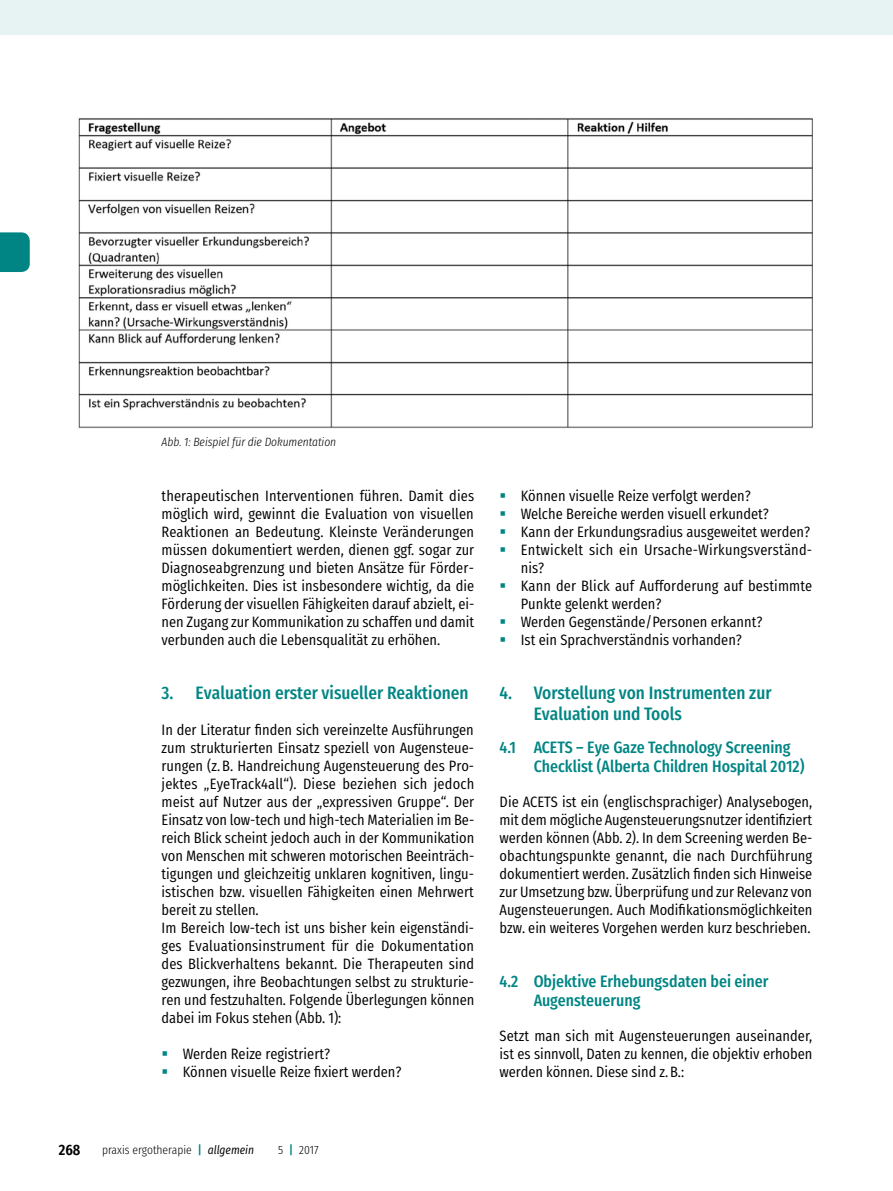
<style>
.page{position:relative;width:893px;height:1191px;background:#fff}
.page>*{position:absolute;margin:0;border:0;box-sizing:border-box;transform-origin:0 0}
.t1{font:500 18px/21.6px "Fira Sans Condensed";color:#008584}
.t2{font:500 16.5px/19.8px "Fira Sans Condensed";color:#008584}
.t3{font:15px/18px "Fira Sans Condensed";color:#000;text-align:justify}
.t4{font:600 15px "Fira Sans Condensed";color:#000}
.t5{font:300 12px "Fira Sans Condensed";color:#000}
.t6{font:italic 300 12px "Fira Sans Condensed";color:#000}
.s1{font-weight:500;color:#008584}
.s2{font-weight:400;font-style:italic}
</style>
<div class="page">
<svg style="left:0;top:232px;width:30px;height:40px"></svg>
<div style="left:0;top:0;width:893px;height:34px;background:#e7f2f3"></div>
<img style="left:78px;top:118px;width:735px;height:311px">
<p class="t6" style="left:162px;top:433px;width:176px">Abb. 1: Beispiel für die Dokumentation</p>
<p class="t3" style="left:162px;top:484px;width:314px">therapeutischen Interventionen führen. Damit dies möglich wird, gewinnt die Evaluation von visuellen Reaktionen an Bedeutung. Kleinste Veränderungen müssen dokumentiert werden, dienen ggf. sogar zur Diagnoseabgrenzung und bieten Ansätze für Förder&shy;möglichkeiten. Dies ist insbesondere wichtig, da die Förderung der visuellen Fähigkeiten darauf abzielt, ei&shy;nen Zugang zur Kommunikation zu schaffen und damit verbunden auch die Lebensqualität zu erhöhen.</p>
<p class="t1" style="left:162px;top:679px;width:309px">3. Evaluation erster visueller Reaktionen</p>
<p class="t3" style="left:162px;top:718px;width:314px;text-align:left">In der Literatur finden sich vereinzelte Ausführungen zum strukturierten Einsatz speziell von Augensteue&shy;rungen (z.B. Handreichung Augensteuerung des Pro&shy;jektes „EyeTrack4all“). Diese beziehen sich jedoch meist auf Nutzer aus der „expressiven Gruppe“. Der Einsatz von low-tech und high-tech Materialien im Be&shy;reich Blick scheint jedoch auch in der Kommunikation von Menschen mit schweren motorischen Beeinträch&shy;tigungen und gleichzeitig unklaren kognitiven, lingu&shy;istischen bzw. visuellen Fähigkeiten einen Mehrwert bereit zu stellen.<br>Im Bereich low-tech ist uns bisher kein eigenständi&shy;ges Evaluationsinstrument für die Dokumentation des Blickverhaltens bekannt. Die Therapeuten sind gezwungen, ihre Beobachtungen selbst zu strukturie&shy;ren und festzuhalten. Folgende Überlegungen können dabei im Fokus stehen (Abb. 1):</p>
<p class="t3" style="left:183px;top:1042px;width:220px">Werden Reize registriert?<br>Können visuelle Reize fixiert werden?</p>
<p class="t3" style="left:521px;top:484px;width:293px;text-align:left">Können visuelle Reize verfolgt werden?<br>Welche Bereiche werden visuell erkundet?<br>Kann der Erkundungsradius ausgeweitet werden?<br>Entwickelt sich ein Ursache-Wirkungsverständ&shy;nis?<br>Kann der Blick auf Aufforderung auf bestimmte Punkte gelenkt werden?<br>Werden Gegenstände/Personen erkannt?<br>Ist ein Sprachverständnis vorhanden?</p>
<p class="t1" style="left:534px;top:679px;width:239px;text-indent:-34px">4. Vorstellung von Instrumenten zur<br>Evaluation und Tools</p>
<p class="t2" style="left:534px;top:735px;width:272px;text-indent:-34px">4.1 ACETS – Eye Gaze Technology Screening<br>Checklist (Alberta Children Hospital 2012)</p>
<p class="t3" style="left:500px;top:790px;width:314px">Die ACETS ist ein (englischsprachiger) Analysebogen, mit dem mögliche Augensteuerungsnutzer identifiziert werden können (Abb. 2). In dem Screening werden Be&shy;obachtungspunkte genannt, die nach Durchführung dokumentiert werden. Zusätzlich finden sich Hinweise zur Umsetzung bzw. Überprüfung und zur Relevanz von Augensteuerungen. Auch Modifikationsmöglichkeiten bzw. ein weiteres Vorgehen werden kurz beschrieben.</p>
<p class="t2" style="left:534px;top:969px;width:236px;text-indent:-34px">4.2 Objektive Erhebungsdaten bei einer<br>Augensteuerung</p>
<p class="t3" style="left:500px;top:1024px;width:314px">Setzt man sich mit Augensteuerungen auseinander, ist es sinnvoll, Daten zu kennen, die objektiv erhoben werden können. Diese sind z.B.:</p>
<p class="t4" style="left:59px;top:1135px;width:23px">268</p>
<p class="t5" style="left:102px;top:1139px;width:154px">praxis ergotherapie <span class="s1">|</span> <span class="s2">allgemein</span></p>
<p class="t5" style="left:278px;top:1139px;width:42px">5 <span class="s1">|</span> 2017</p>
</div>
